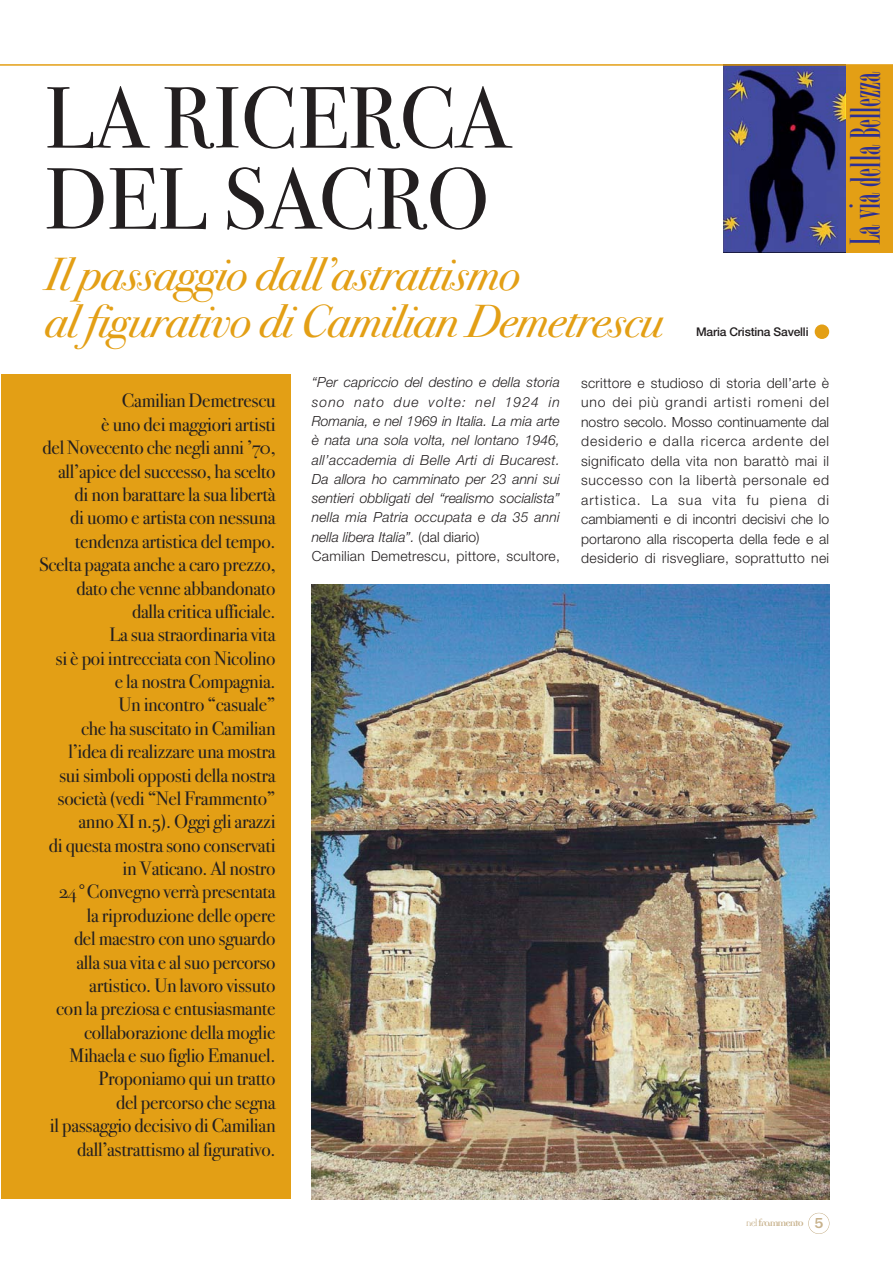
<style>
.page{position:relative;width:893px;height:1263px;background:#fff}
.page>*{position:absolute;margin:0;border:0;box-sizing:border-box;transform-origin:0 0}
.t1{font:87px/81px "Bodoni Svty Two OSITCTT Book";color:#231f20}
.t2{font:46.5px/46.5px "Bodoni Svty Two OSITCTT Book It";letter-spacing:-.01em;color:#e39f15}
.t3{font:45px "Bordeaux Roman Bold Let Plain";color:#2e3092}
.t4{font:19.5px/23.4px "Bodoni Svty Two OSITCTT Book";letter-spacing:-.015em;color:#231f20;text-align:right}
.t5{font:300 13.95px/19.5px "Helvetica Neue";letter-spacing:.025em;color:#231f20;text-align:justify}
.t6{font:italic 300 13.95px/19.4px "Helvetica Neue";color:#231f20}
.t7{font:500 12px "Helvetica Neue";letter-spacing:-.015em;color:#231f20}
.t8{font:700 10.95px "Democratica";letter-spacing:-.1em;color:#c7b18b}
.s1{font-style:normal}
.s2{font-weight:400}
.s3{font-family:"Franklin Gothic";font-weight:500;font-size:15px}
</style>
<div class="page">
<div style="left:808px;top:1213px;width:21px;height:21px;border:1px solid #c7b18b;border-radius:50%"></div>
<div style="left:724px;top:65px;width:169px;height:187px;background:#e39f15"></div>
<img style="left:723px;top:66px;width:122px;height:186px">
<hr style="left:0;top:64px;width:893px;height:2px;background:#e39f15">
<div style="left:815px;top:324px;width:14px;height:15px;background:#e39f15;border-radius:50%"></div>
<div style="left:1px;top:374px;width:290px;height:825px;background:#e39f15"></div>
<img style="left:312px;top:584px;width:517px;height:615px">
<h1 class="t1" style="left:45px;top:88px;width:465px">LA RICERCA<br>DEL SACRO</h1>
<h2 class="t2" style="left:45px;top:256px;width:620px">Il passaggio dall’astrattismo<br>al figurativo di Camilian Demetrescu</h2>
<p class="t7" style="left:696px;top:328px;width:114px">Maria Cristina Savelli</p>
<p class="t4" style="left:39px;top:391px;width:238px">Camilian Demetrescu<br>è uno dei maggiori artisti<br>del Novecento che negli anni ’70, all’apice del successo, ha scelto<br>di non barattare la sua libertà<br>di uomo e artista con nessuna tendenza artistica del tempo.<br>Scelta pagata anche a caro prezzo, dato che venne abbandonato dalla critica ufficiale.<br>La sua straordinaria vita<br>si è poi intrecciata con Nicolino<br>e la nostra Compagnia.<br>Un incontro “casuale”<br>che ha suscitato in Camilian l’idea di realizzare una mostra<br>sui simboli opposti della nostra società (vedi “Nel Frammento” anno XI n.5). Oggi gli arazzi<br>di questa mostra sono conservati in Vaticano. Al nostro<br>24°Convegno verrà presentata<br>la riproduzione delle opere<br>del maestro con uno sguardo<br>alla sua vita e al suo percorso artistico. Un lavoro vissuto<br>con la preziosa e entusiasmante collaborazione della moglie<br>Mihaela e suo figlio Emanuel.<br>Proponiamo qui un tratto<br>del percorso che segna<br>il passaggio decisivo di Camilian dall’astrattismo al figurativo.</p>
<p class="t6" style="left:312px;top:374px;width:250px">“Per capriccio del destino e della storia sono nato due volte: nel 1924 in Romania, e nel 1969 in Italia. La mia arte è nata una sola volta, nel lontano 1946, all’accademia di Belle Arti di Bucarest.<br>Da allora ho camminato per 23 anni sui sentieri obbligati del “realismo socialista” nella mia Patria occupata e da 35 anni nella libera Italia”. <span class="s1">(dal diario)<br>Camilian Demetrescu, pittore, scultore,</span></p>
<p class="t5" style="left:581px;top:374px;width:250px">scrittore e studioso di storia dell’arte è uno dei più grandi artisti romeni del nostro secolo. Mosso continuamente dal desiderio e dalla ricerca ardente del significato della vita non barattò mai il successo con la libertà personale ed artistica. La sua vita fu piena di cambiamenti e di incontri decisivi che lo portarono alla riscoperta della fede e al desiderio di risvegliare, soprattutto nei</p>
<h3 class="t3" style="left:838px;top:245px;width:176px;rotate:-90deg">La via della Bellezza</h3>
<p class="t8" style="left:746px;top:1215px;width:79px"><span class="s2">nel</span>frammento <span class="s3">5</span></p>
</div>
